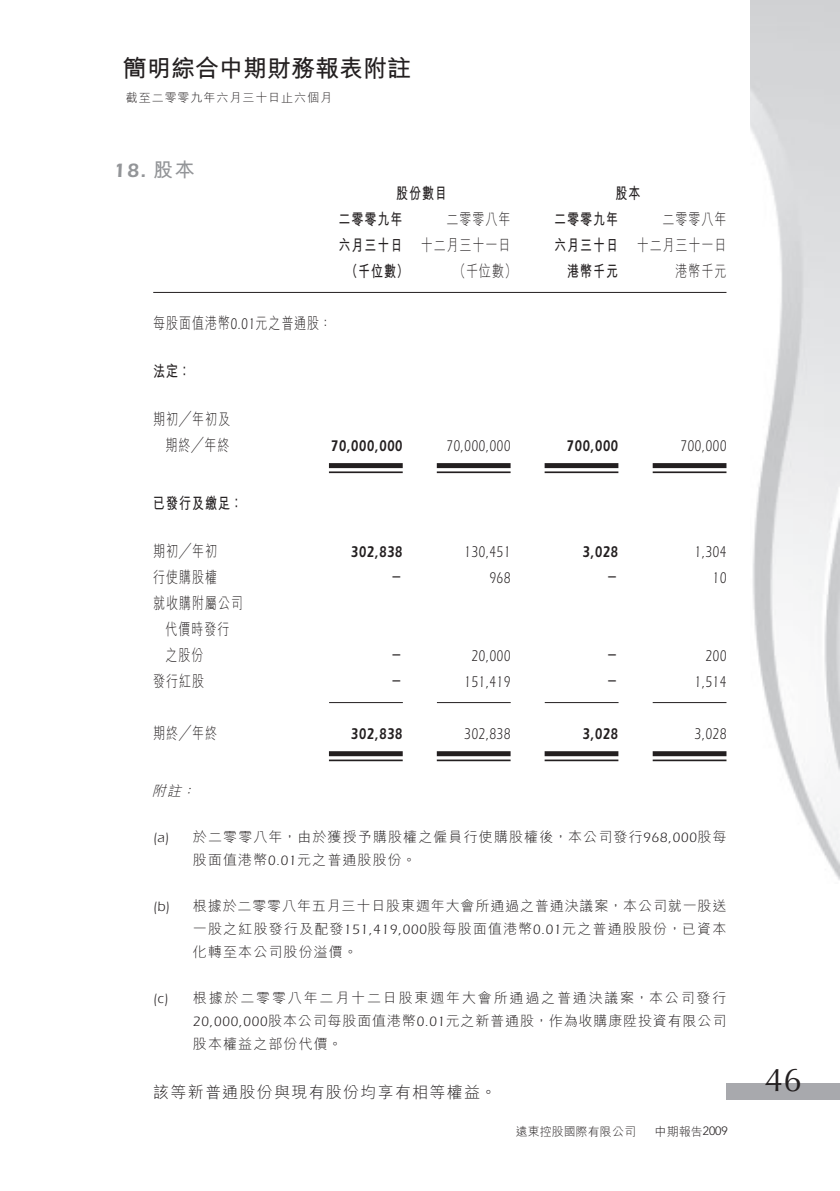
<style>
.page{position:relative;width:840px;height:1191px;background:#fff}
.page>*{position:absolute;margin:0;border:0;box-sizing:border-box;transform-origin:0 0}
.t1{font:33px "Optima LT Std";color:#231f20}
.t2{font:24px "M Hei HK Bold B5 pc H";color:#231f20}
.t3{font:600 20px "ITC Eras Std";color:#939598}
.t4{font:16px/26px "M Hei HK Light B5 pc H";letter-spacing:.08em;color:#231f20;text-align:right;scale:.75 1}
.t5{font:16px "ITC Eras Std";letter-spacing:.03em;color:#231f20;scale:.75 1}
.t6{font:16px "M Hei HK Bold B5 pc H";letter-spacing:.08em;color:#231f20;scale:.75 1}
.t7{font:600 16px "ITC Eras Std";letter-spacing:.03em;color:#231f20;scale:.75 1}
.t8{font:16px "M Hei HK Light B5 pc H";letter-spacing:.08em;color:#231f20}
.t9{font:14px/23px "M Hei HK Light B5 pc H";letter-spacing:.08em;color:#231f20;text-align:justify}
.t10{font:italic 14px "M Hei HK Light B5 pc H";color:#231f20}
.t11{font:12px "M Hei HK Light B5 pc H";letter-spacing:.08em;color:#231f20}
.t12{font:12px "M Hei HK Light B5 pc H";color:#231f20}
.s1{font-family:"M Hei HK Bold B5 pc H";font-weight:400}
.s2{font-family:"M Hei HK Bold B5 pc H"}
.s3{font-family:"ITC Eras Std"}
.s4{font-family:"Avenir LT Std";font-weight:300}
</style>
<div class="page">
<div style="left:726px;top:1083px;width:113px;height:17px;background:#a8a9ad"></div>
<img style="left:750px;top:0;width:89px;height:880px">
<hr style="left:153px;top:292px;width:573px;height:1px;background:#231f20">
<div style="left:329px;top:463px;width:73px;height:5px;background:#231f20"></div>
<hr style="left:329px;top:471px;width:73px;height:2px;background:#231f20">
<div style="left:436px;top:463px;width:74px;height:5px;background:#231f20"></div>
<hr style="left:436px;top:471px;width:74px;height:2px;background:#231f20">
<div style="left:544px;top:463px;width:74px;height:5px;background:#231f20"></div>
<hr style="left:544px;top:471px;width:74px;height:2px;background:#231f20">
<div style="left:652px;top:463px;width:74px;height:5px;background:#231f20"></div>
<hr style="left:652px;top:471px;width:74px;height:2px;background:#231f20">
<hr style="left:329px;top:702px;width:73px;height:1px;background:#231f20">
<hr style="left:436px;top:702px;width:74px;height:1px;background:#231f20">
<hr style="left:544px;top:702px;width:74px;height:1px;background:#231f20">
<hr style="left:652px;top:702px;width:74px;height:1px;background:#231f20">
<div style="left:329px;top:751px;width:73px;height:5px;background:#231f20"></div>
<hr style="left:329px;top:759px;width:73px;height:2px;background:#231f20">
<div style="left:436px;top:751px;width:74px;height:5px;background:#231f20"></div>
<hr style="left:436px;top:759px;width:74px;height:2px;background:#231f20">
<div style="left:544px;top:751px;width:74px;height:5px;background:#231f20"></div>
<hr style="left:544px;top:759px;width:74px;height:2px;background:#231f20">
<div style="left:652px;top:751px;width:74px;height:5px;background:#231f20"></div>
<hr style="left:652px;top:759px;width:74px;height:2px;background:#231f20">
<h2 class="t2" style="left:123px;top:59px;width:289px">簡明綜合中期財務報表附註</h2>
<p class="t11" style="left:126px;top:93px;width:208px">截至二零零九年六月三十日止六個月</p>
<h3 class="t3" style="left:113px;top:158px;width:83px">18. <span class="s1">股本</span></h3>
<p class="t6" style="left:396px;top:187px;width:69px">股份數目</p>
<p class="t6" style="left:615px;top:187px;width:35px">股本</p>
<p class="t6" style="left:338px;top:213px;width:87px">二零零九年</p>
<p class="t4" style="left:446px;top:208px;width:87px">二零零八年</p>
<p class="t6" style="left:554px;top:213px;width:87px">二零零九年</p>
<p class="t4" style="left:662px;top:208px;width:87px">二零零八年</p>
<p class="t4" style="left:338px;top:234px;width:230px"><span class="s2">六月三十日</span> 十二月三十一日</p>
<p class="t4" style="left:554px;top:234px;width:231px"><span class="s2">六月三十日</span> 十二月三十一日</p>
<p class="t6" style="left:345px;top:265px;width:85px">（千位數）</p>
<p class="t4" style="left:453px;top:260px;width:85px">（千位數）</p>
<p class="t6" style="left:567px;top:265px;width:69px">港幣千元</p>
<p class="t4" style="left:675px;top:260px;width:69px">港幣千元</p>
<p class="t4" style="left:153px;top:312px;width:239px">每股面值港幣<span class="s3">0.01</span>元之普通股：</p>
<p class="t6" style="left:153px;top:365px;width:51px">法定：</p>
<p class="t4" style="left:153px;top:408px;width:104px">期初╱年初及期終╱年終</p>
<p class="t7" style="left:330px;top:436px;width:97px">70,000,000</p>
<p class="t5" style="left:446px;top:440px;width:87px">70,000,000</p>
<p class="t7" style="left:566px;top:436px;width:70px">700,000</p>
<p class="t5" style="left:680px;top:440px;width:63px">700,000</p>
<p class="t6" style="left:153px;top:497px;width:121px">已發行及繳足：</p>
<p class="t4" style="left:153px;top:540px;width:87px">期初╱年初</p>
<p class="t7" style="left:350px;top:542px;width:70px">302,838</p>
<p class="t5" style="left:464px;top:546px;width:63px">130,451</p>
<p class="t7" style="left:582px;top:542px;width:49px">3,028</p>
<p class="t5" style="left:694px;top:546px;width:44px">1,304</p>
<p class="t4" style="left:153px;top:566px;width:87px">行使購股權</p>
<p class="t6" style="left:390px;top:571px;width:17px">－</p>
<p class="t5" style="left:489px;top:572px;width:30px">968</p>
<p class="t6" style="left:606px;top:571px;width:17px">－</p>
<p class="t5" style="left:712px;top:572px;width:20px">10</p>
<p class="t4" style="left:165px;top:592px;width:105px;text-align:left;text-indent:-12px">就收購附屬公司代價時發行之股份</p>
<p class="t6" style="left:390px;top:649px;width:17px">－</p>
<p class="t5" style="left:471px;top:650px;width:53px">20,000</p>
<p class="t6" style="left:606px;top:649px;width:17px">－</p>
<p class="t5" style="left:705px;top:650px;width:30px">200</p>
<p class="t4" style="left:153px;top:670px;width:69px">發行紅股</p>
<p class="t6" style="left:390px;top:675px;width:17px">－</p>
<p class="t5" style="left:464px;top:676px;width:63px">151,419</p>
<p class="t6" style="left:606px;top:675px;width:17px">－</p>
<p class="t5" style="left:694px;top:676px;width:44px">1,514</p>
<p class="t4" style="left:153px;top:722px;width:87px">期終╱年終</p>
<p class="t7" style="left:350px;top:724px;width:70px">302,838</p>
<p class="t5" style="left:464px;top:728px;width:63px">302,838</p>
<p class="t7" style="left:582px;top:724px;width:49px">3,028</p>
<p class="t5" style="left:694px;top:728px;width:44px">3,028</p>
<p class="t10" style="left:152px;top:785px;width:49px">附註：</p>
<p class="t9" style="left:193px;top:826px;width:534px;text-indent:-40px"><span class="s3">(a)</span> 於二零零八年，由於獲授予購股權之僱員行使購股權後，本公司發行<span class="s3">968,000</span>股每股面值港幣<span class="s3">0.01</span>元之普通股股份。</p>
<p class="t9" style="left:193px;top:895px;width:534px;text-indent:-40px"><span class="s3">(b)</span> 根據於二零零八年五月三十日股東週年大會所通過之普通決議案，本公司就一股送一股之紅股發行及配發<span class="s3">151,419,000</span>股每股面值港幣<span class="s3">0.01</span>元之普通股股份，已資本化轉至本公司股份溢價。</p>
<p class="t9" style="left:193px;top:987px;width:534px;text-indent:-40px"><span class="s3">(c)</span> 根據於二零零八年二月十二日股東週年大會所通過之普通決議案，本公司發行<span class="s3">20,000,000</span>股本公司每股面值港幣<span class="s3">0.01</span>元之新普通股，作為收購康陞投資有限公司股本權益之部份代價。</p>
<p class="t8" style="left:153px;top:1086px;width:344px">該等新普通股份與現有股份均享有相等權益。</p>
<p class="t12" style="left:515px;top:1126px;width:121px">遠東控股國際有限公司</p>
<p class="t11" style="left:654px;top:1126px;width:74px">中期報告<span class="s4">2009</span></p>
<h1 class="t1" style="left:764px;top:1067px;width:38px">46</h1>
</div>
